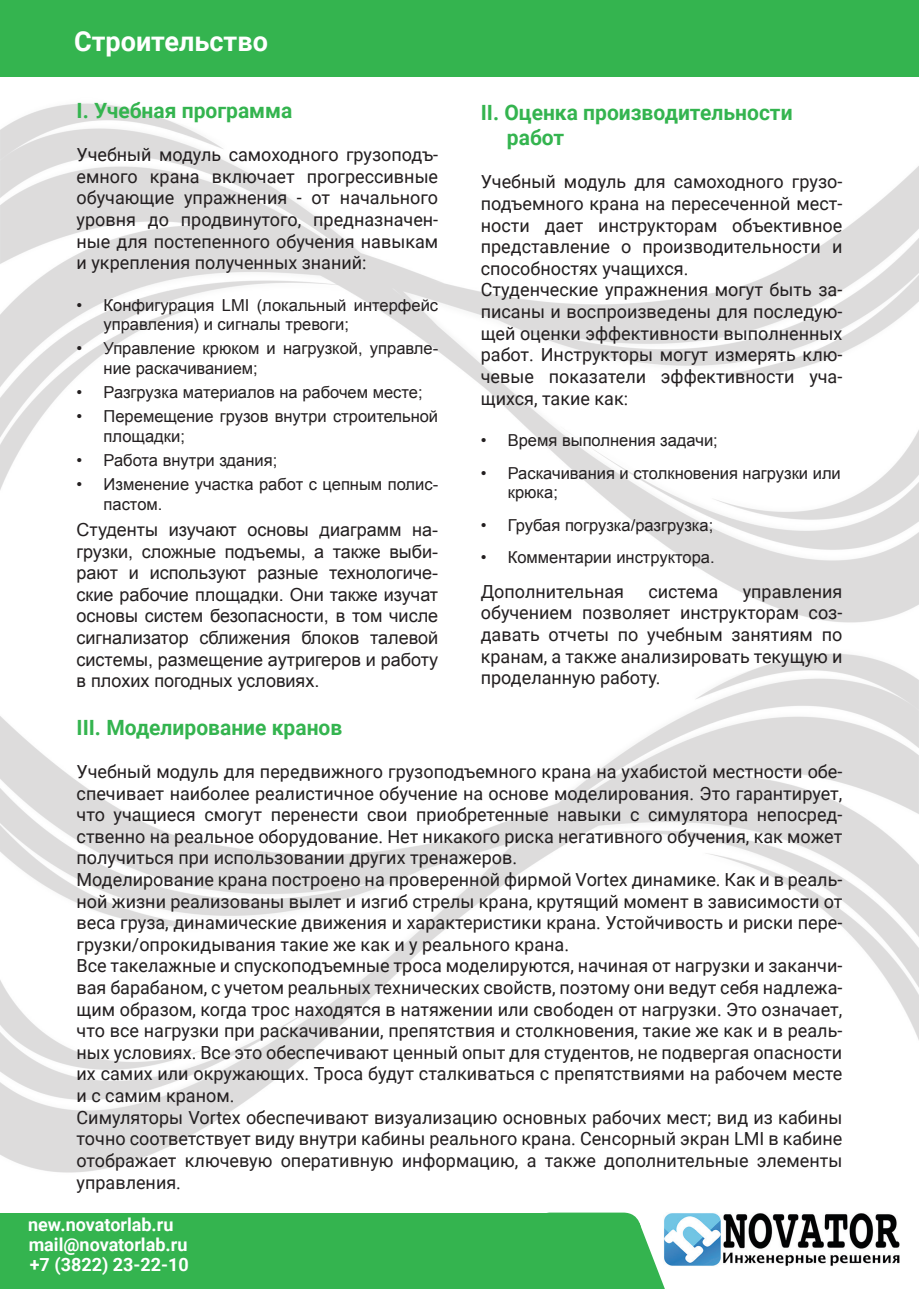
<style>
.page{position:relative;width:919px;height:1289px;background:#fff}
.page>*{position:absolute;margin:0;border:0;box-sizing:border-box;transform-origin:0 0}
.t1{font:700 27px "Roboto";color:#fff}
.t2{font:700 21px "Roboto";color:#34b44f}
.t3{font:18px/21.6px "Roboto";color:#231f20;text-align:justify}
.t4{font:18px/21.6px "Arial";color:#231f20;text-align:justify}
.t5{font:700 18px "Roboto";color:#fff}
.t6{font:16.5px/19.8px "Arial";color:#231f20}
</style>
<div class="page">
<img style="left:0;top:103px;width:918px;height:520px">
<img style="left:0;top:653px;width:918px;height:520px">
<div style="left:0;top:0;width:918px;height:77px;background:#34b44f"></div>
<div style="left:0;top:1212px;width:579px;height:76px;background:#34b44f"></div>
<div style="left:531px;top:1212px;width:110px;height:76px;background:#34b44f;border-radius:18px"></div>
<svg style="left:627px;top:1222px;width:37px;height:66px"></svg>
<img style="left:663px;top:1213px;width:235px;height:53px">
<h1 class="t1" style="left:74px;top:23px;width:195px">Строительство</h1>
<p class="t2" style="left:77px;top:96px;width:217px">I. Учебная программа</p>
<p class="t3" style="left:77px;top:143px;width:363px">Учебный модуль самоходного грузоподъ&shy;емного крана включает прогрессивные обучающие упражнения - от начального уровня до продвинутого, предназначен&shy;ные для постепенного обучения навыкам и укрепления полученных знаний:</p>
<p class="t6" style="left:104px;top:295px;width:336px;text-indent:-27px">• Конфигурация LMI (локальный интерфейс управления) и сигналы тревоги;</p>
<p class="t6" style="left:104px;top:338px;width:336px;text-indent:-27px">• Управление крюком и нагрузкой, управле&shy;ние раскачиванием;</p>
<p class="t6" style="left:77px;top:382px;width:347px">• Разгрузка материалов на рабочем месте;</p>
<p class="t6" style="left:104px;top:406px;width:336px;text-indent:-27px">• Перемещение грузов внутри строительной площадки;</p>
<p class="t6" style="left:77px;top:450px;width:202px">• Работа внутри здания;</p>
<p class="t6" style="left:104px;top:474px;width:336px;text-indent:-27px">• Изменение участка работ с цепным полис&shy;пастом.</p>
<p class="t4" style="left:77px;top:518px;width:363px">Студенты изучают основы диаграмм на&shy;грузки, сложные подъемы, а также выби&shy;рают и используют разные технологиче&shy;ские рабочие площадки. Они также изучат основы систем безопасности, в том числе сигнализатор сближения блоков талевой системы, размещение аутригеров и работу в плохих погодных условиях.</p>
<p class="t2" style="left:77px;top:712px;width:267px">III. Моделирование кранов</p>
<p class="t3" style="left:77px;top:760px;width:767px">Учебный модуль для передвижного грузоподъемного крана на ухабистой местности обе&shy;спечивает наиболее реалистичное обучение на основе моделирования. Это гарантирует, что учащиеся смогут перенести свои приобретенные навыки с симулятора непосред&shy;ственно на реальное оборудование. Нет никакого риска негативного обучения, как может получиться при использовании других тренажеров.</p>
<p class="t3" style="left:77px;top:868px;width:767px">Моделирование крана построено на проверенной фирмой Vortex динамике. Как и в реаль&shy;ной жизни реализованы вылет и изгиб стрелы крана, крутящий момент в зависимости от веса груза, динамические движения и характеристики крана. Устойчивость и риски пере&shy;грузки/опрокидывания такие же как и у реального крана.</p>
<p class="t3" style="left:77px;top:954px;width:767px">Все такелажные и спускоподъемные троса моделируются, начиная от нагрузки и заканчи&shy;вая барабаном, с учетом реальных технических свойств, поэтому они ведут себя надлежа&shy;щим образом, когда трос находятся в натяжении или свободен от нагрузки. Это означает, что все нагрузки при раскачивании, препятствия и столкновения, такие же как и в реаль&shy;ных условиях. Все это обеспечивают ценный опыт для студентов, не подвергая опасности их самих или окружающих. Троса будут сталкиваться с препятствиями на рабочем месте и с самим краном.</p>
<p class="t3" style="left:77px;top:1105px;width:767px">Симуляторы Vortex обеспечивают визуализацию основных рабочих мест; вид из кабины точно соответствует виду внутри кабины реального крана. Сенсорный экран LMI в кабине</p>
<p class="t3" style="left:77px;top:1148px;width:767px">отображает ключевую оперативную информацию, а также дополнительные элементы управления.</p>
<p class="t2" style="left:480px;top:98px;width:313px">II. Оценка производительности</p>
<p class="t2" style="left:507px;top:123px;width:59px">работ</p>
<p class="t3" style="left:480px;top:170px;width:363px">Учебный модуль для самоходного грузо&shy;подъемного крана на пересеченной мест&shy;ности дает инструкторам объективное представление о производительности и способностях учащихся.</p>
<p class="t3" style="left:480px;top:278px;width:363px">Студенческие упражнения могут быть за&shy;писаны и воспроизведены для последую&shy;щей оценки эффективности выполненных работ. Инструкторы могут измерять клю&shy;чевые показатели эффективности уча&shy;щихся, такие как:</p>
<p class="t6" style="left:480px;top:430px;width:238px">• Время выполнения задачи;</p>
<p class="t6" style="left:507px;top:462px;width:334px;text-indent:-27px">• Раскачивания и столкновения нагрузки или крюка;</p>
<p class="t6" style="left:480px;top:515px;width:234px">• Грубая погрузка/разгрузка;</p>
<p class="t6" style="left:480px;top:547px;width:235px">• Комментарии инструктора.</p>
<p class="t3" style="left:480px;top:580px;width:145px">Дополнительная</p>
<p class="t3" style="left:648px;top:580px;width:71px">система</p>
<p class="t3" style="left:480px;top:580px;width:363px;text-indent:262px">управления обучением позволяет инструкторам соз&shy;давать отчеты по учебным занятиям по кранам, а также анализировать текущую и проделанную работу.</p>
<p class="t5" style="left:28px;top:1211px;width:147px">new.novatorlab.ru</p>
<p class="t5" style="left:30px;top:1252px;width:161px">+7 (3822) 23-22-10</p>
<p class="t5" style="left:29px;top:1232px;width:160px">mail@novatorlab.ru</p>
</div>
